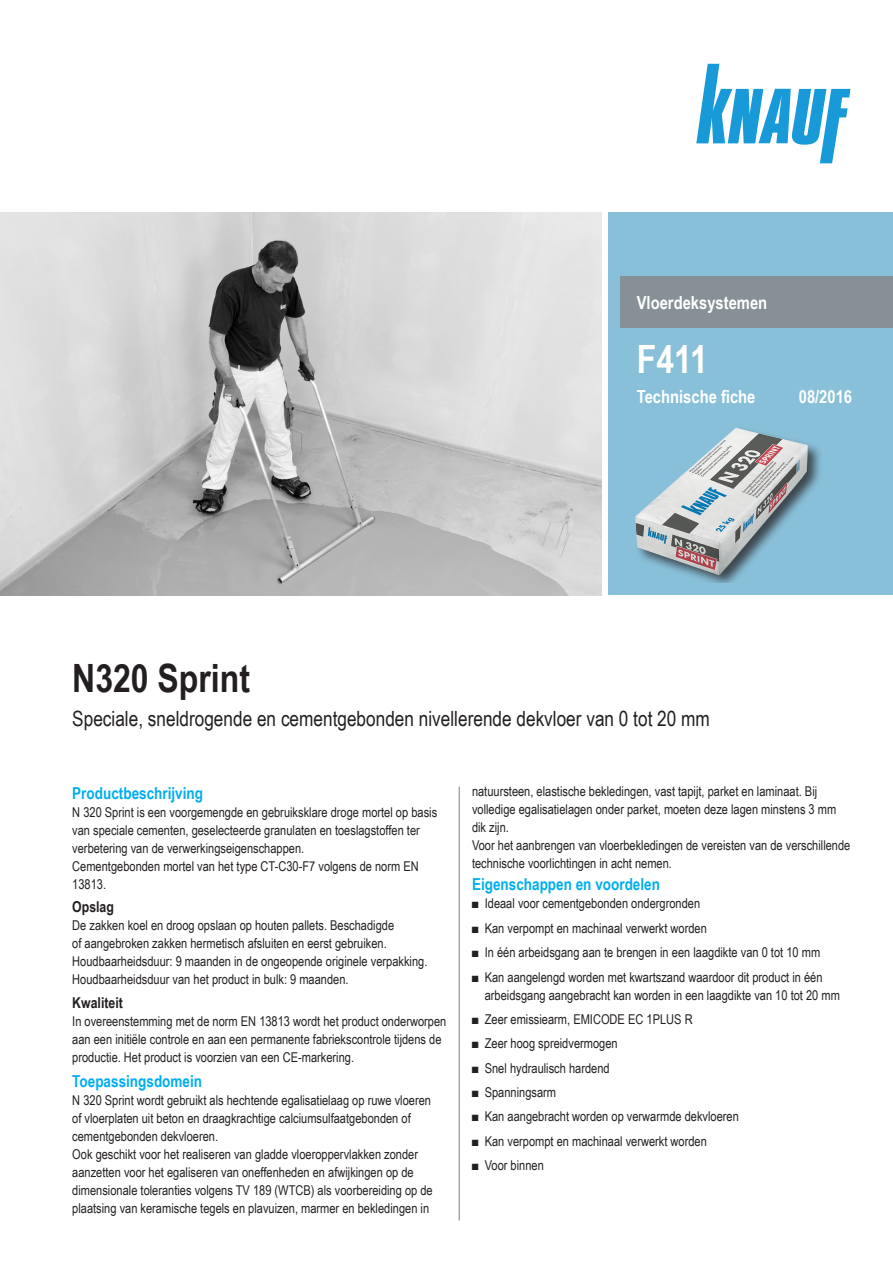
<style>
.page{position:relative;width:893px;height:1263px;background:#fff}
.page>*{position:absolute;margin:0;border:0;box-sizing:border-box;transform-origin:0 0}
.t1{font:700 39px "Arial Narrow";color:#231f20}
.t2{font:700 39px "Arial Narrow";color:#fff}
.t3{font:21px "Arial Narrow";color:#231f20}
.t4{font:700 18px "Arial Narrow";color:#fff}
.Ue3_Beschreibung_11{font:700 16.5px "Arial Narrow";color:#00aeef}
.Text_TB{font:700 16.5px "Arial Narrow";color:#00aeef}
.Ue4_Beschreibung_10{font:700 15px "Arial Narrow";color:#231f20}
.Text_TB-2{font:13.5px/18px "Arial Narrow";color:#231f20}
</style>
<div class="page">
<div style="left:608px;top:213px;width:285px;height:382px;background:#89c0d9"></div>
<div style="left:621px;top:276px;width:272px;height:52px;background:#869096"></div>
<svg style="left:696px;top:64px;width:154px;height:99px"></svg>
<hr style="left:459px;top:787px;width:1px;height:433px;background:#869096">
<img style="left:0;top:213px;width:602px;height:382px">
<div style="left:633px;top:426px;width:189px;height:157px;background:#231f20;opacity:.75"></div>
<img style="left:633px;top:426px;width:180px;height:157px">
<p class="t4" style="left:637px;top:289px;width:132px">Vloerdeksystemen</p>
<p class="t2" style="left:637px;top:329px;width:73px">F411</p>
<p class="t4" style="left:637px;top:383px;width:120px">Technische fiche</p>
<p class="t4" style="left:799px;top:383px;width:55px">08/2016</p>
<p class="t1" style="left:72px;top:649px;width:179px">N320 Sprint</p>
<p class="t3" style="left:72px;top:703px;width:639px">Speciale, sneldrogende en cementgebonden nivellerende dekvloer van 0 tot 20 mm</p>
<p class="Ue3_Beschreibung_11" style="left:72px;top:780px;width:132px">Productbeschrijving</p>
<p class="Text_TB-2" style="left:72px;top:802px;width:366px">N 320 Sprint is een voorgemengde en gebruiksklare droge mortel op basis van speciale cementen, geselecteerde granulaten en toeslagstoffen ter verbetering van de verwerkingseigenschappen.</p>
<p class="Text_TB-2" style="left:72px;top:856px;width:348px">Cementgebonden mortel van het type CT-C30-F7 volgens de norm EN<br>13813.</p>
<p class="Ue4_Beschreibung_10" style="left:72px;top:895px;width:43px">Opslag</p>
<p class="Text_TB-2" style="left:72px;top:916px;width:357px">De zakken koel en droog opslaan op houten pallets. Beschadigde<br>of aangebroken zakken hermetisch afsluiten en eerst gebruiken.<br>Houdbaarheidsduur: 9 maanden in de ongeopende originele verpakking.<br>Houdbaarheidsduur van het product in bulk: 9 maanden.</p>
<p class="Ue4_Beschreibung_10" style="left:72px;top:991px;width:52px">Kwaliteit</p>
<p class="Text_TB-2" style="left:72px;top:1011px;width:376px">In overeenstemming met de norm EN 13813 wordt het product onderworpen aan een initiële controle en aan een permanente fabriekscontrole tijdens de productie. Het product is voorzien van een CE-markering.</p>
<p class="Ue3_Beschreibung_11" style="left:72px;top:1069px;width:131px">Toepassingsdomein</p>
<p class="Text_TB-2" style="left:72px;top:1091px;width:360px">N 320 Sprint wordt gebruikt als hechtende egalisatielaag op ruwe vloeren of vloerplaten uit beton en draagkrachtige calciumsulfaatgebonden of cementgebonden dekvloeren.</p>
<p class="Text_TB-2" style="left:72px;top:1145px;width:362px">Ook geschikt voor het realiseren van gladde vloeroppervlakken zonder aanzetten voor het egaliseren van oneffenheden en afwijkingen op de dimensionale toleranties volgens TV 189 (WTCB) als voorbereiding op de plaatsing van keramische tegels en plavuizen, marmer en bekledingen in</p>
<p class="Text_TB-2" style="left:472px;top:782px;width:366px">natuursteen, elastische bekledingen, vast tapijt, parket en laminaat. Bij volledige egalisatielagen onder parket, moeten deze lagen minstens 3 mm dik zijn.</p>
<p class="Text_TB-2" style="left:472px;top:836px;width:380px">Voor het aanbrengen van vloerbekledingen de vereisten van de verschillende technische voorlichtingen in acht nemen.</p>
<p class="Text_TB" style="left:472px;top:872px;width:189px">Eigenschappen en voordelen</p>
<p class="Text_TB-2" style="left:472px;top:894px;width:230px">■ Ideaal voor cementgebonden ondergronden</p>
<p class="Text_TB-2" style="left:472px;top:918px;width:236px">■ Kan verpompt en machinaal verwerkt worden</p>
<p class="Text_TB-2" style="left:472px;top:943px;width:350px">■ In één arbeidsgang aan te brengen in een laagdikte van 0 tot 10 mm</p>
<p class="Text_TB-2" style="left:485px;top:967px;width:357px;text-indent:-13px">■ Kan aangelengd worden met kwartszand waardoor dit product in één arbeidsgang aangebracht kan worden in een laagdikte van 10 tot 20 mm</p>
<p class="Text_TB-2" style="left:472px;top:1010px;width:222px">■ Zeer emissiearm, EMICODE EC 1PLUS R</p>
<p class="Text_TB-2" style="left:472px;top:1034px;width:147px">■ Zeer hoog spreidvermogen</p>
<p class="Text_TB-2" style="left:472px;top:1058px;width:139px">■ Snel hydraulisch hardend</p>
<p class="Text_TB-2" style="left:472px;top:1083px;width:86px">■ Spanningsarm</p>
<p class="Text_TB-2" style="left:472px;top:1107px;width:268px">■ Kan aangebracht worden op verwarmde dekvloeren</p>
<p class="Text_TB-2" style="left:472px;top:1131px;width:236px">■ Kan verpompt en machinaal verwerkt worden</p>
<p class="Text_TB-2" style="left:472px;top:1156px;width:73px">■ Voor binnen</p>
</div>
